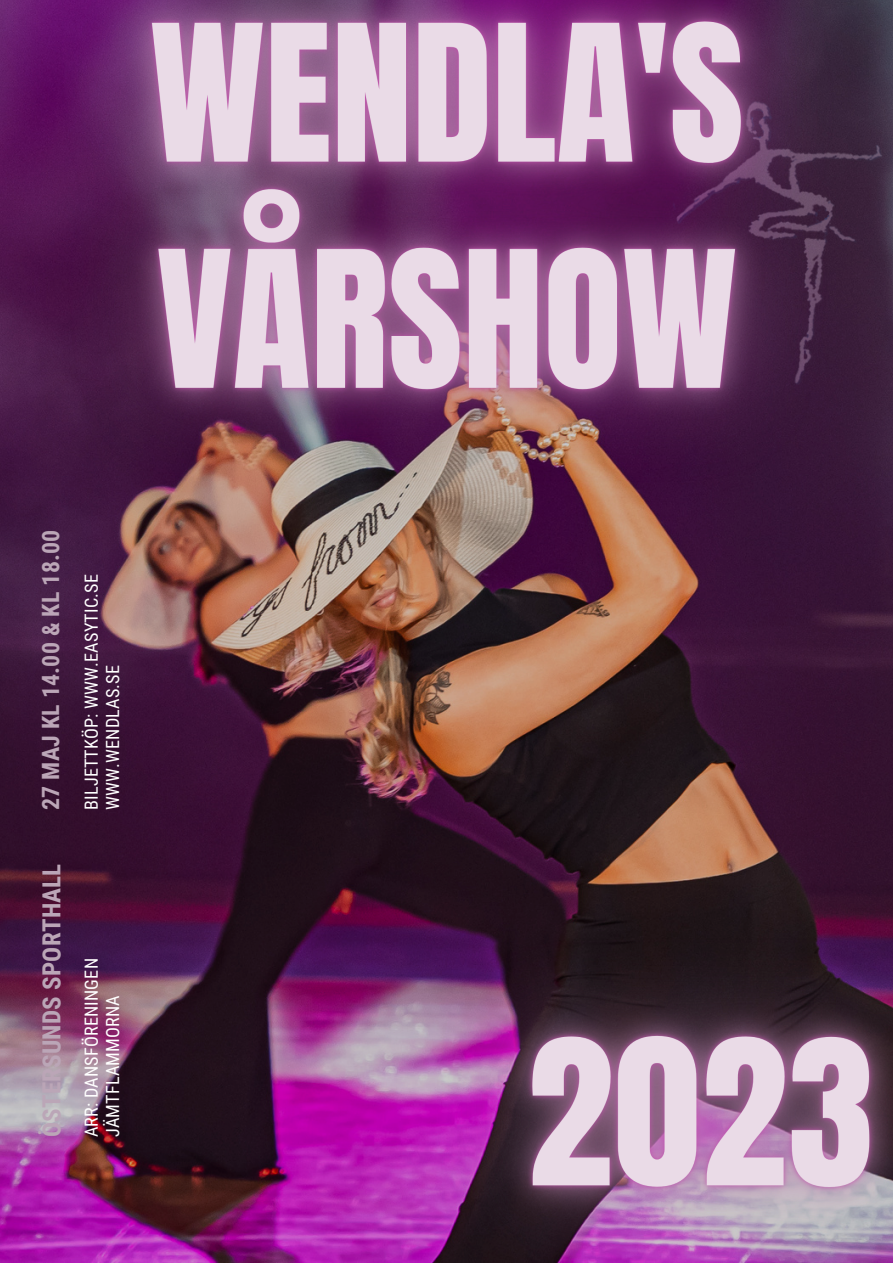
<style>
.page{position:relative;width:893px;height:1264px;background:#fff}
.page>*{position:absolute;margin:0;border:0;box-sizing:border-box;transform-origin:0 0}
.t1{font:700 24.9px "Roboto Condensed";letter-spacing:.01em;color:#bba6b7}
.t2{font:700 23.85px "Roboto Condensed";letter-spacing:.01em;color:#bba6b7}
.t3{font:18.15px/21.3px "Roboto Condensed";letter-spacing:.01em;color:#fff}
</style>
<div class="page">
<img style="left:0;top:610px;width:892px;height:652px">
<img style="left:0;top:0;width:892px;height:610px">
<img style="left:347px;top:810px;width:545px;height:452px">
<p class="t2" style="left:37px;top:809px;width:282px;rotate:-90deg">27 MAJ KL 14.00 &amp; KL 18.00</p>
<p class="t3" style="left:81px;top:809px;width:237px;rotate:-90deg">BILJETTKÖP: WWW.EASYTIC.SE</p>
<p class="t3" style="left:102px;top:809px;width:146px;rotate:-90deg">WWW.WENDLAS.SE</p>
<p class="t1" style="left:37px;top:1137px;width:275px;rotate:-90deg">ÖSTERSUNDS SPORTHALL</p>
<p class="t3" style="left:81px;top:1137px;width:180px;rotate:-90deg">ARR: DANSFÖRENINGEN<br>JÄMTFLAMMORNA</p>
</div>
